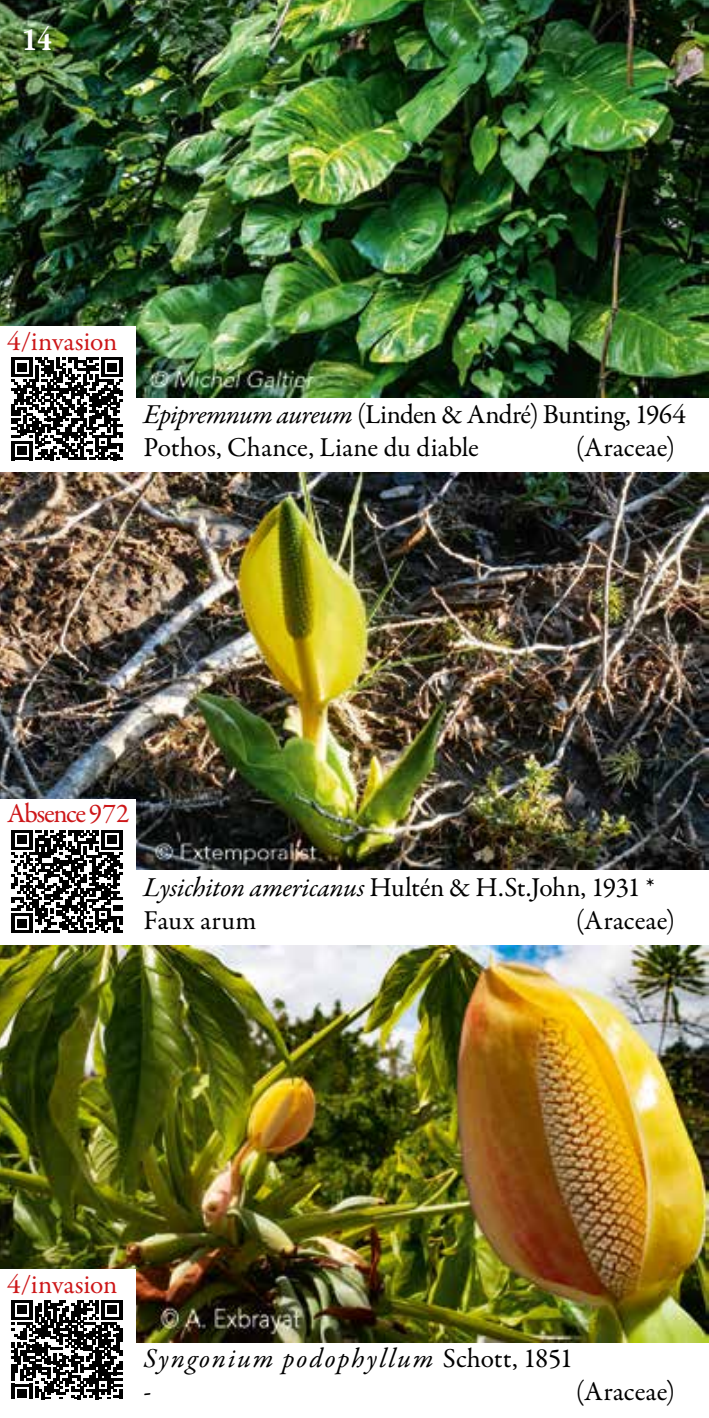
<style>
.page{position:relative;width:709px;height:1418px;background:#fff}
.page>*{position:absolute;margin:0;border:0;box-sizing:border-box;transform-origin:0 0}
.t1{font:700 condensed 32.5px "Garamond";color:#fff}
.t2{font:27.5px/33px "Garamond Premr Pro";letter-spacing:-.01em;color:#000}
.t3{font:italic 27.5px/33px "Garamond Premr Pro";letter-spacing:.07em;color:#000}
.t4{font:27.5px "Garamond Premr Pro";letter-spacing:-.01em;color:#cd1719}
.t5{font:27.5px "Garamond Premr Pro";letter-spacing:-.045em;color:#cd1719}
.s1{font-style:italic}
.s2{font-style:normal}
</style>
<div class="page">
<img style="left:0;top:945px;width:709px;height:397px">
<div style="left:0;top:1286px;width:136px;height:113px;background:#fff"></div>
<svg style="left:12px;top:1300px;width:111px;height:99px"></svg>
<div style="left:0;top:1269px;width:136px;height:23px;background:#fff"></div>
<img style="left:0;top:472px;width:709px;height:397px">
<div style="left:0;top:820px;width:136px;height:115px;background:#fff"></div>
<svg style="left:12px;top:830px;width:111px;height:102px"></svg>
<div style="left:0;top:798px;width:136px;height:24px;background:#fff"></div>
<img style="left:0;top:0;width:709px;height:397px">
<div style="left:0;top:347px;width:136px;height:115px;background:#fff"></div>
<svg style="left:12px;top:357px;width:111px;height:103px"></svg>
<div style="left:0;top:326px;width:136px;height:24px;background:#fff"></div>
<p class="t1" style="left:22px;top:21px;width:32px">14</p>
<p class="t4" style="left:7px;top:324px;width:112px">4/invasion</p>
<p class="t2" style="left:144px;top:398px;width:543px"><span class="s1">Epipremnum aureum</span> (Linden &amp; André) Bunting, 1964<br>Pothos, Chance, Liane du diable</p>
<p class="t2" style="left:575px;top:431px;width:101px">(Araceae)</p>
<p class="t5" style="left:7px;top:797px;width:124px">Absence 972</p>
<p class="t2" style="left:144px;top:871px;width:512px"><span class="s1">Lysichiton americanus</span> Hultén &amp; H.St.John, 1931 *<br>Faux arum</p>
<p class="t2" style="left:575px;top:904px;width:101px">(Araceae)</p>
<p class="t4" style="left:7px;top:1267px;width:112px">4/invasion</p>
<p class="t3" style="left:144px;top:1343px;width:431px">Syngonium podophyllum <span class="s2">Schott, 1851 -</span></p>
<p class="t2" style="left:575px;top:1375px;width:101px">(Araceae)</p>
</div>
